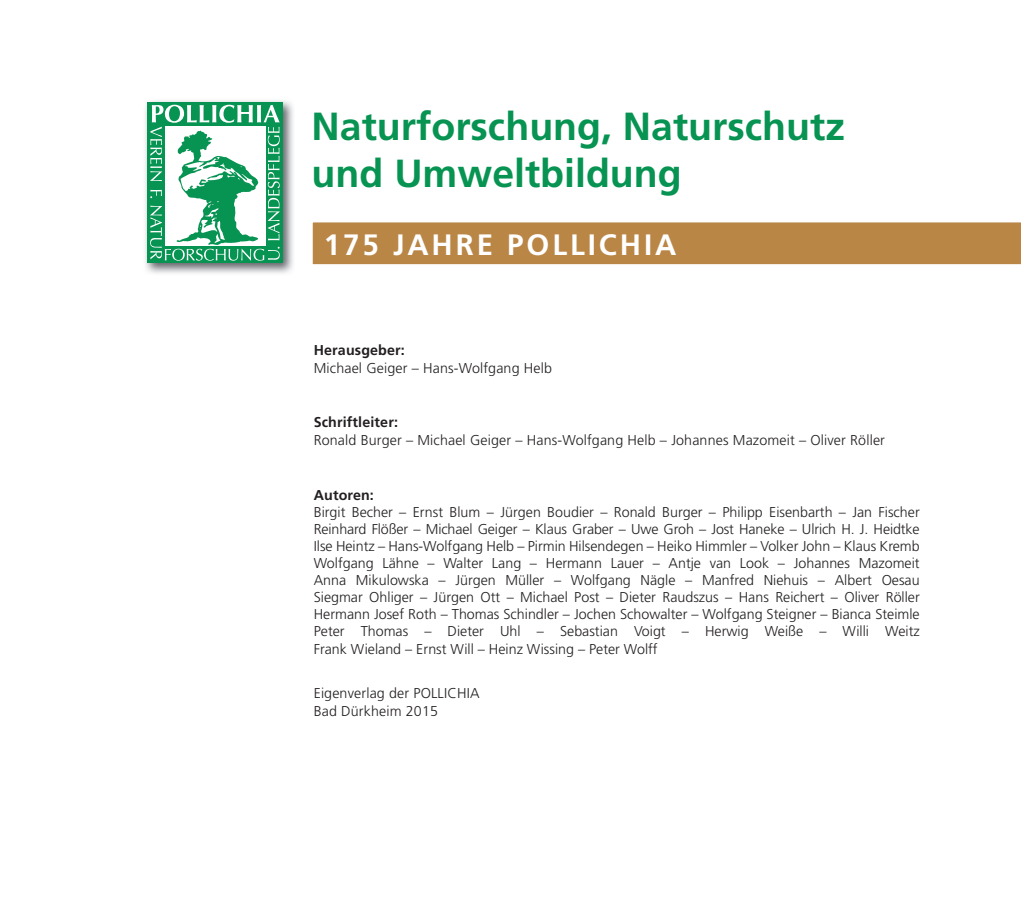
<style>
.page{position:relative;width:1021px;height:915px;background:#fff}
.page>*{position:absolute;margin:0;border:0;box-sizing:border-box;transform-origin:0 0}
.t1{font:700 39.15px/47px "Frutiger";color:#079352}
.t2{font:700 29.4px "Frutiger CE";letter-spacing:.1em;color:#fff}
.t3{font:300 14.25px/17.1px "Frutiger";letter-spacing:.01em;color:#231f20;text-align:justify}
.t4{font:700 14.25px "Frutiger CE";letter-spacing:.01em;color:#231f20}
.t5{font:700 14.25px "Frutiger";letter-spacing:.01em;color:#231f20}
</style>
<div class="page">
<div style="left:312px;top:222px;width:708px;height:43px;background:#b98646"></div>
<img style="left:145px;top:100px;width:148px;height:173px">
<div style="left:147px;top:102px;width:135px;height:161px;background:#079352"></div>
<svg style="left:150px;top:105px;width:130px;height:155px"></svg>
<h1 class="t1" style="left:311px;top:106px;width:535px">Naturforschung, Naturschutz und Umweltbildung</h1>
<h2 class="t2" style="left:324px;top:232px;width:354px">175 JAHRE POLLICHIA</h2>
<p class="t5" style="left:314px;top:344px;width:93px">Herausgeber:</p>
<p class="t3" style="left:314px;top:361px;width:240px">Michael Geiger – Hans-Wolfgang Helb</p>
<p class="t4" style="left:314px;top:416px;width:86px">Schriftleiter:</p>
<p class="t3" style="left:314px;top:433px;width:572px">Ronald Burger – Michael Geiger – Hans-Wolfgang Helb – Johannes Mazomeit – Oliver Röller</p>
<p class="t4" style="left:314px;top:488px;width:62px">Autoren:</p>
<p class="t3" style="left:314px;top:504px;width:607px">Birgit Becher – Ernst Blum – Jürgen Boudier – Ronald Burger – Philipp Eisenbarth – Jan Fischer Reinhard Flößer – Michael Geiger – Klaus Graber – Uwe Groh – Jost Haneke – Ulrich H. J. Heidtke Ilse Heintz – Hans-Wolfgang Helb – Pirmin Hilsendegen – Heiko Himmler – Volker John – Klaus Kremb Wolfgang Lähne – Walter Lang – Hermann Lauer – Antje van Look – Johannes Mazomeit Anna Mikulowska – Jürgen Müller – Wolfgang Nägle – Manfred Niehuis – Albert Oesau Siegmar Ohliger – Jürgen Ott – Michael Post – Dieter Raudszus – Hans Reichert – Oliver Röller Hermann Josef Roth – Thomas Schindler – Jochen Schowalter – Wolfgang Steigner – Bianca Steimle Peter Thomas – Dieter Uhl – Sebastian Voigt – Herwig Weiße – Willi Weitz Frank Wieland – Ernst Will – Heinz Wissing – Peter Wolff</p>
<p class="t3" style="left:314px;top:684px;width:167px;line-height:18px">Eigenverlag der POLLICHIA<br>Bad Dürkheim 2015</p>
</div>
